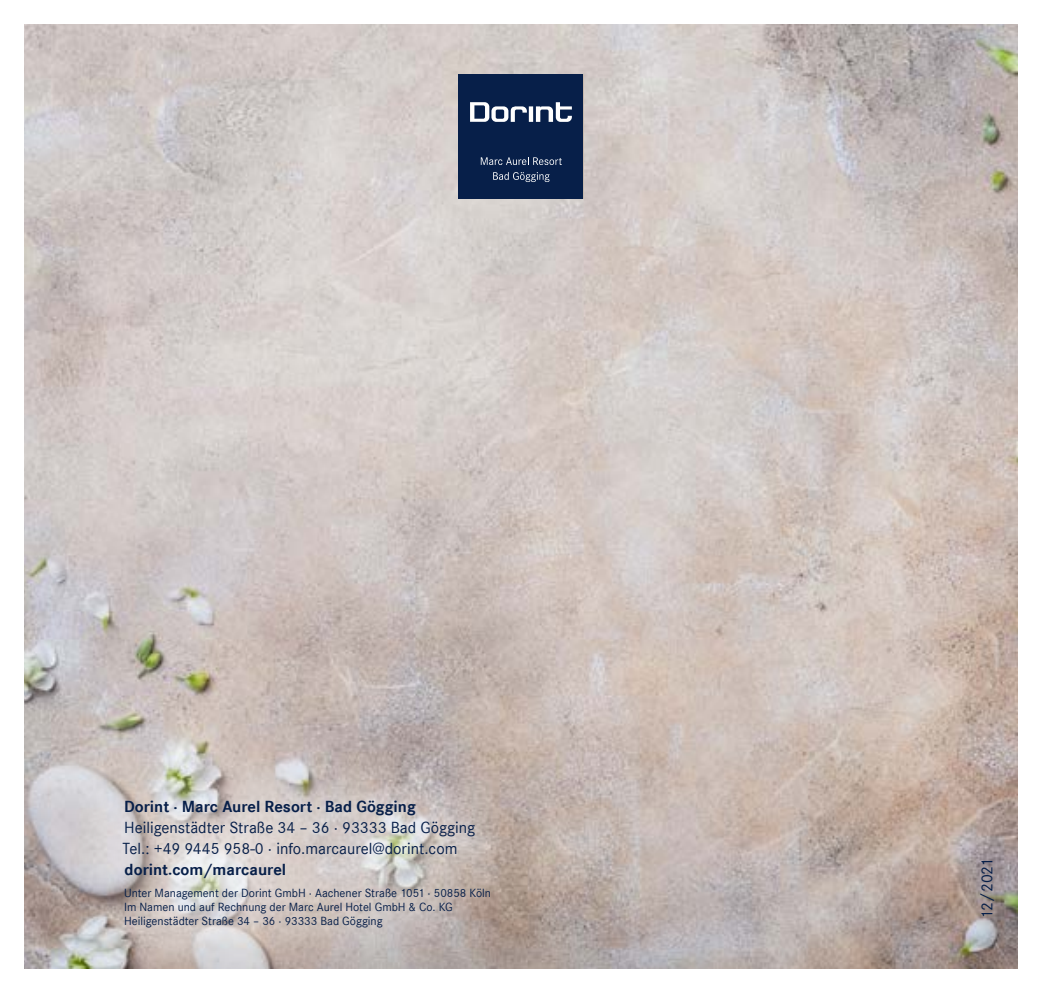
<style>
.page{position:relative;width:1042px;height:993px;background:#fff}
.page>*{position:absolute;margin:0;border:0;box-sizing:border-box;transform-origin:0 0}
.t1{font:16.62px/21px "Corporate S";color:#071f49}
.t2{font:700 16.62px "Corporate S";color:#071f49}
.t3{font:12.25px/14px "Corporate S";color:#071f49}
</style>
<div class="page">
<img style="left:25px;top:25px;width:992px;height:942px">
<div style="left:56px;top:733px;width:496px;height:259px;background:#fff;opacity:.75"></div>
<div style="left:459px;top:74px;width:124px;height:124px;background:#071f49"></div>
<svg style="left:536px;top:102px;width:36px;height:20px"></svg>
<hr style="left:529px;top:106px;width:4px;height:16px;background:#fff">
<svg style="left:470px;top:102px;width:57px;height:20px"></svg>
<svg style="left:481px;top:157px;width:81px;height:8px"></svg>
<svg style="left:493px;top:172px;width:56px;height:10px"></svg>
<h1 class="t2" style="left:124px;top:797px;width:293px">Dorint · Marc Aurel Resort · Bad Gögging</h1>
<h1 class="t1" style="left:123px;top:817px;width:354px">Heiligenstädter Straße 34 – 36 · 93333 Bad Gögging<br>Tel.: +49 9445 958-0 · info.marcaurel@dorint.com</h1>
<h1 class="t2" style="left:125px;top:860px;width:163px">dorint.com/marcaurel</h1>
<p class="t3" style="left:124px;top:885px;width:369px">Unter Management der Dorint GmbH · Aachener Straße 1051 · 50858 Köln<br>Im Namen und auf Rechnung der Marc Aurel Hotel GmbH &amp; Co. KG<br>Heiligenstädter Straße 34 – 36 · 93333 Bad Gögging</p>
<h1 class="t1" style="left:976px;top:918px;width:62px;rotate:-90deg">12/2021</h1>
</div>
